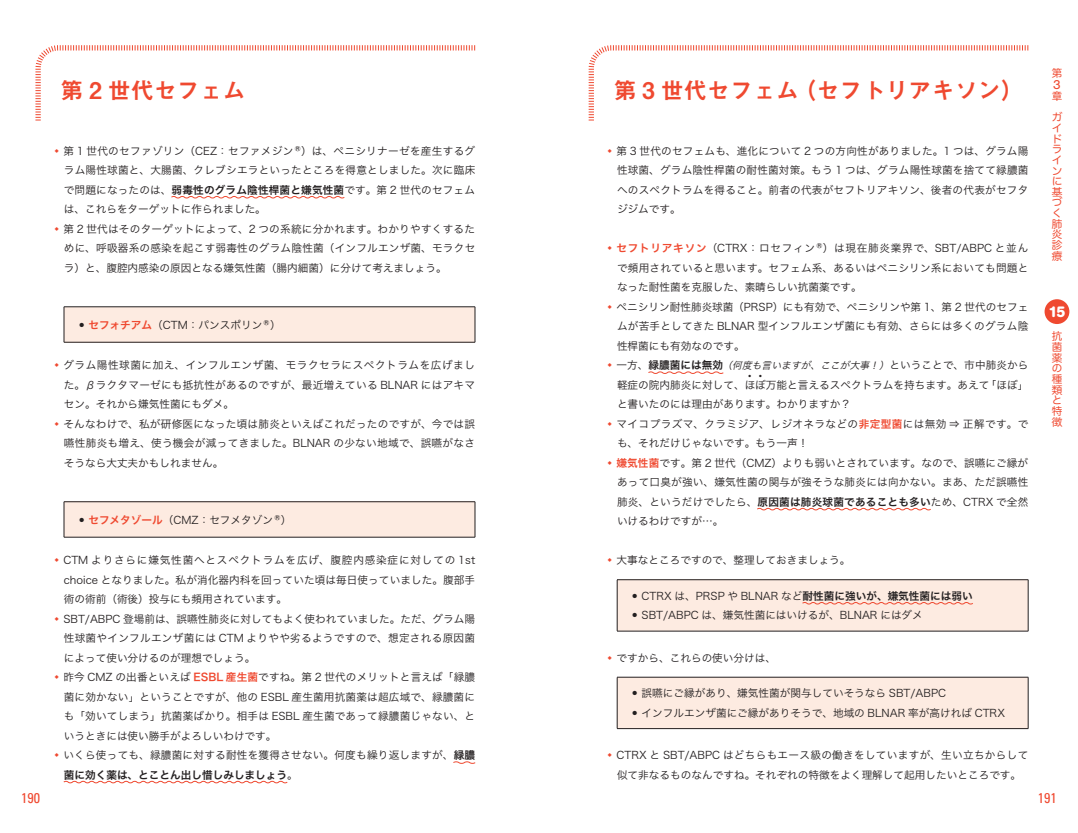
<style>
.page{position:relative;width:1078px;height:833px;background:#fff}
.page>*{position:absolute;margin:0;border:0;box-sizing:border-box;transform-origin:0 0}
.t1{font:23px "Midashi Go Pro MB31";color:#ef4930}
.t2{font:700 15px "AG Book Rounded";color:#fff}
.t3{font:condensed 14.12px "Univers";color:#ef4930}
.t4{font:12.75px "AG Book Rounded";color:#ef4930}
.t5{font:10.62px/19.5px "Hira Kaku Pro W3";letter-spacing:.015em;color:#231f20}
.t6{font:10.62px "Hira Kaku Pro W3";letter-spacing:.065em;color:#231f20}
.t7{font:10.62px "Hira Kaku Pro W3";letter-spacing:.075em;color:#231f20}
.t8{font:10.62px "Hira Kaku Pro W3";letter-spacing:.04em;color:#231f20}
.t9{font:10.62px "Hira Kaku Pro W3";letter-spacing:.05em;color:#231f20}
.t10{font:10.62px/10.6px "Hira Maru Pro W4";color:#ef4930}
.t11{font:10.62px "Hira Kaku Pro W6";color:#231f20}
.t12{font:italic 9.75px "Hira Kaku Pro W3";color:#231f20}
.t13{font:5.38px "Kenten Generic";color:#231f20}
.s1{color:#ef4930}
.s2{font-family:"Hira Kaku Pro W6"}
.s3{font-family:"Hira Kaku Pro W6";color:#ef4930}
.s4{font-family:"Hira Kaku Pro W3"}
.s5{font-style:normal;font-size:10.62px;color:#ef4930}
.s6{font-style:normal;font-size:10.62px}
.s7{font-family:"Hira Kaku Pro W6";font-style:normal;font-size:10.62px}
</style>
<div class="page">
<svg style="left:35px;top:45px;width:440px;height:76px"></svg>
<svg style="left:588px;top:45px;width:440px;height:76px"></svg>
<div style="left:1044px;top:299px;width:25px;height:25px;background:#ef4930;border-radius:50%"></div>
<svg style="left:648px;top:371px;width:76px;height:3px"></svg>
<svg style="left:757px;top:507px;width:174px;height:4px"></svg>
<div style="left:617px;top:580px;width:410px;height:51px;background:#fdebe1"></div>
<hr style="left:617px;top:579px;width:411px;height:1px;background:#231f20">
<hr style="left:617px;top:580px;width:1px;height:51px;background:#231f20">
<hr style="left:1027px;top:580px;width:1px;height:51px;background:#231f20">
<hr style="left:617px;top:631px;width:411px;height:1px;background:#231f20">
<svg style="left:802px;top:602px;width:171px;height:3px"></svg>
<div style="left:617px;top:677px;width:410px;height:51px;background:#fdebe1"></div>
<hr style="left:617px;top:677px;width:411px;height:1px;background:#231f20">
<hr style="left:617px;top:677px;width:1px;height:51px;background:#231f20">
<hr style="left:1027px;top:677px;width:1px;height:51px;background:#231f20">
<hr style="left:617px;top:728px;width:411px;height:1px;background:#231f20">
<svg style="left:171px;top:196px;width:174px;height:3px"></svg>
<svg style="left:453px;top:761px;width:23px;height:3px"></svg>
<svg style="left:63px;top:780px;width:225px;height:4px"></svg>
<div style="left:64px;top:307px;width:411px;height:35px;background:#fdebe1"></div>
<hr style="left:64px;top:306px;width:411px;height:1px;background:#231f20">
<hr style="left:64px;top:307px;width:1px;height:35px;background:#231f20">
<hr style="left:474px;top:307px;width:1px;height:35px;background:#231f20">
<hr style="left:64px;top:342px;width:411px;height:1px;background:#231f20">
<div style="left:64px;top:502px;width:411px;height:35px;background:#fdebe1"></div>
<hr style="left:64px;top:501px;width:411px;height:1px;background:#231f20">
<hr style="left:64px;top:502px;width:1px;height:35px;background:#231f20">
<hr style="left:474px;top:502px;width:1px;height:35px;background:#231f20">
<hr style="left:64px;top:537px;width:411px;height:1px;background:#231f20">
<h1 class="t1" style="left:60px;top:72px;width:187px">第 2 世代セフェム</h1>
<p class="t5" style="left:51px;top:140px;width:425px"><span class="s1">⿚</span>第 1 世代のセファゾリン（CEZ：セファメジン®）は、ペニシリナーゼを産生するグ</p>
<p class="t5" style="left:64px;top:160px;width:413px">ラム陽性球菌と、大腸菌、クレブシエラといったところを得意としました。次に臨床</p>
<p class="t5" style="left:64px;top:179px;width:412px">で問題になったのは、<span class="s2">弱毒性のグラム陰性桿菌と嫌気性菌</span>です。第 2 世代のセフェム</p>
<p class="t5" style="left:64px;top:199px;width:203px">は、これらをターゲットに作られました。</p>
<p class="t5" style="left:51px;top:218px;width:425px"><span class="s1">⿚</span>第 2 世代はそのターゲットによって、2 つの系統に分かれます。わかりやすくするた</p>
<p class="t5" style="left:64px;top:238px;width:413px">めに、呼吸器系の感染を起こす弱毒性のグラム陰性菌（インフルエンザ菌、モラクセ</p>
<p class="t5" style="left:64px;top:257px;width:384px">ラ）と、腹腔内感染の原因となる嫌気性菌（腸内細菌）に分けて考えましょう。</p>
<p class="t5" style="left:76px;top:314px;width:206px">⿠<span class="s3">セフォチアム</span>（CTM：パンスポリン®）</p>
<p class="t9" style="left:51px;top:356px;width:425px"><span class="s1">⿚</span>グラム陽性球菌に加え、インフルエンザ菌、モラクセラにスペクトラムを広げまし</p>
<p class="t5" style="left:64px;top:374px;width:412px">た。βラクタマーゼにも抵抗性があるのですが、最近増えている BLNAR にはアキマ</p>
<p class="t5" style="left:64px;top:393px;width:172px">セン。それから嫌気性菌にもダメ。</p>
<p class="t5" style="left:51px;top:413px;width:425px"><span class="s1">⿚</span>そんなわけで、私が研修医になった頃は肺炎といえばこれだったのですが、今では誤</p>
<p class="t5" style="left:64px;top:432px;width:412px">嚥性肺炎も増え、使う機会が減ってきました。BLNAR の少ない地域で、誤嚥がなさ</p>
<p class="t5" style="left:64px;top:452px;width:161px">そうなら大丈夫かもしれません。</p>
<p class="t5" style="left:76px;top:509px;width:216px">⿠<span class="s3">セフメタゾール</span>（CMZ：セフメタゾン®）</p>
<p class="t7" style="left:51px;top:550px;width:425px"><span class="s1">⿚</span>CTM よりさらに嫌気性菌へとスペクトラムを広げ、腹腔内感染症に対しての 1st</p>
<p class="t5" style="left:64px;top:569px;width:413px">choice となりました。私が消化器内科を回っていた頃は毎日使っていました。腹部手</p>
<p class="t5" style="left:64px;top:588px;width:225px">術の術前（術後）投与にも頻用されています。</p>
<p class="t5" style="left:51px;top:608px;width:425px"><span class="s1">⿚</span>SBT/ABPC 登場前は、誤嚥性肺炎に対してもよく使われていました。ただ、グラム陽</p>
<p class="t5" style="left:64px;top:627px;width:412px">性球菌やインフルエンザ菌には CTM よりやや劣るようですので、想定される原因菌</p>
<p class="t5" style="left:64px;top:647px;width:193px">によって使い分けるのが理想でしょう。</p>
<p class="t5" style="left:51px;top:666px;width:425px"><span class="s1">⿚</span>昨今 CMZ の出番といえば <span class="s3">ESBL 産生菌</span>ですね。第 2 世代のメリットと言えば「緑膿</p>
<p class="t5" style="left:64px;top:686px;width:412px">菌に効かない」ということですが、他の ESBL 産生菌用抗菌薬は超広域で、緑膿菌に</p>
<p class="t5" style="left:64px;top:705px;width:413px">も「効いてしまう」抗菌薬ばかり。相手は ESBL 産生菌であって緑膿菌じゃない、と</p>
<p class="t5" style="left:64px;top:725px;width:214px">いうときには使い勝手がよろしいわけです。</p>
<p class="t5" style="left:51px;top:744px;width:425px"><span class="s1">⿚</span>いくら使っても、緑膿菌に対する耐性を獲得させない。何度も繰り返しますが、<span class="s2">緑膿</span></p>
<p class="t11" style="left:64px;top:765px;width:235px">菌に効く薬は、とことん出し惜しみしましょう<span class="s4">。</span></p>
<h1 class="t1" style="left:613px;top:72px;width:412px">第 3 世代セフェム（セフトリアキソン）</h1>
<p class="t5" style="left:617px;top:140px;width:413px;text-align:justify;text-indent:-12px"><span class="s1">⿚</span>第 3 世代のセフェムも、進化について 2 つの方向性がありました。1 つは、グラム陽性球菌、グラム陰性桿菌の耐性菌対策。もう 1 つは、グラム陽性球菌を捨てて緑膿菌へのスペクトラムを得ること。前者の代表がセフトリアキソン、後者の代表がセフタジジムです。</p>
<p class="t6" style="left:604px;top:239px;width:425px"><span class="s1">⿚</span><span class="s3">セフトリアキソン</span>（CTRX：ロセフィン®）は現在肺炎業界で、SBT/ABPC と並ん</p>
<p class="t5" style="left:617px;top:257px;width:413px">で頻用されていると思います。セフェム系、あるいはペニシリン系においても問題と</p>
<p class="t5" style="left:617px;top:277px;width:246px">なった耐性菌を克服した、素晴らしい抗菌薬です。</p>
<p class="t5" style="left:604px;top:296px;width:425px"><span class="s1">⿚</span>ペニシリン耐性肺炎球菌（PRSP）にも有効で、ペニシリンや第 1、第 2 世代のセフェ</p>
<p class="t5" style="left:617px;top:316px;width:412px">ムが苦手としてきた BLNAR 型インフルエンザ菌にも有効、さらには多くのグラム陰</p>
<p class="t5" style="left:617px;top:335px;width:129px">性桿菌にも有効なのです。</p>
<p class="t12" style="left:604px;top:356px;width:425px"><span class="s5">⿚</span><span class="s6">一方、</span><span class="s7">緑膿菌には無効</span>（何度も言いますが、ここが大事！）<span class="s6">ということで、市中肺炎から</span></p>
<p class="t5" style="left:617px;top:374px;width:413px">軽症の院内肺炎に対して、ほぼ万能と言えるスペクトラムを持ちます。あえて「ほぼ」</p>
<p class="t13" style="left:747px;top:373px;width:17px">4 4</p>
<p class="t5" style="left:617px;top:393px;width:235px">と書いたのには理由があります。わかりますか？</p>
<p class="t8" style="left:604px;top:414px;width:425px"><span class="s1">⿚</span>マイコプラズマ、クラミジア、レジオネラなどの<span class="s3">非定型菌</span>には無効 ⇒ 正解です。で</p>
<p class="t5" style="left:617px;top:432px;width:193px">も、それだけじゃないです。もう一声！</p>
<p class="t5" style="left:604px;top:452px;width:425px"><span class="s1">⿚</span><span class="s3">嫌気性菌</span>です。第 2 世代（CMZ）よりも弱いとされています。なので、誤嚥にご縁が</p>
<p class="t5" style="left:617px;top:471px;width:413px">あって口臭が強い、嫌気性菌の関与が強そうな肺炎には向かない。まあ、ただ誤嚥性</p>
<p class="t5" style="left:617px;top:491px;width:413px">肺炎、というだけでしたら、<span class="s2">原因菌は肺炎球菌であることも多い</span>ため、CTRX で全然</p>
<p class="t5" style="left:617px;top:510px;width:108px">いけるわけですが…。</p>
<p class="t5" style="left:604px;top:549px;width:247px"><span class="s1">⿚</span>大事なところですので、整理しておきましょう。</p>
<p class="t5" style="left:629px;top:585px;width:344px">⿠CTRX は、PRSP や BLNAR など<span class="s2">耐性菌に強いが、嫌気性菌には弱い</span>⿠SBT/ABPC は、嫌気性菌にはいけるが、BLNAR にはダメ</p>
<p class="t5" style="left:604px;top:647px;width:173px"><span class="s1">⿚</span>ですから、これらの使い分けは、</p>
<p class="t5" style="left:629px;top:682px;width:377px">⿠誤嚥にご縁があり、嫌気性菌が関与していそうなら SBT/ABPC<br>⿠インフルエンザ菌にご縁がありそうで、地域の BLNAR 率が高ければ CTRX</p>
<p class="t5" style="left:604px;top:744px;width:425px;text-align:center"><span class="s1">⿚</span>CTRX と SBT/ABPC はどちらもエース級の働きをしていますが、生い立ちからして似て非なるものなんですね。それぞれの特徴をよく理解して起用したいところです。</p>
<p class="t10" style="left:1051px;top:67px;width:12px">第</p>
<p class="t4" style="left:1053px;top:77px;width:8px">3</p>
<p class="t10" style="left:1051px;top:85px;width:12px;line-height:21.2px">章ガ</p>
<p class="t10" style="left:1051px;top:122px;width:12px">イドラインに基づく肺炎診療</p>
<h2 class="t2" style="left:1048px;top:303px;width:19px">15</h2>
<p class="t10" style="left:1051px;top:330px;width:12px">抗菌薬の種類と特徴</p>
<h3 class="t3" style="left:21px;top:789px;width:20px">190</h3>
<h3 class="t3" style="left:1037px;top:789px;width:20px">191</h3>
</div>
